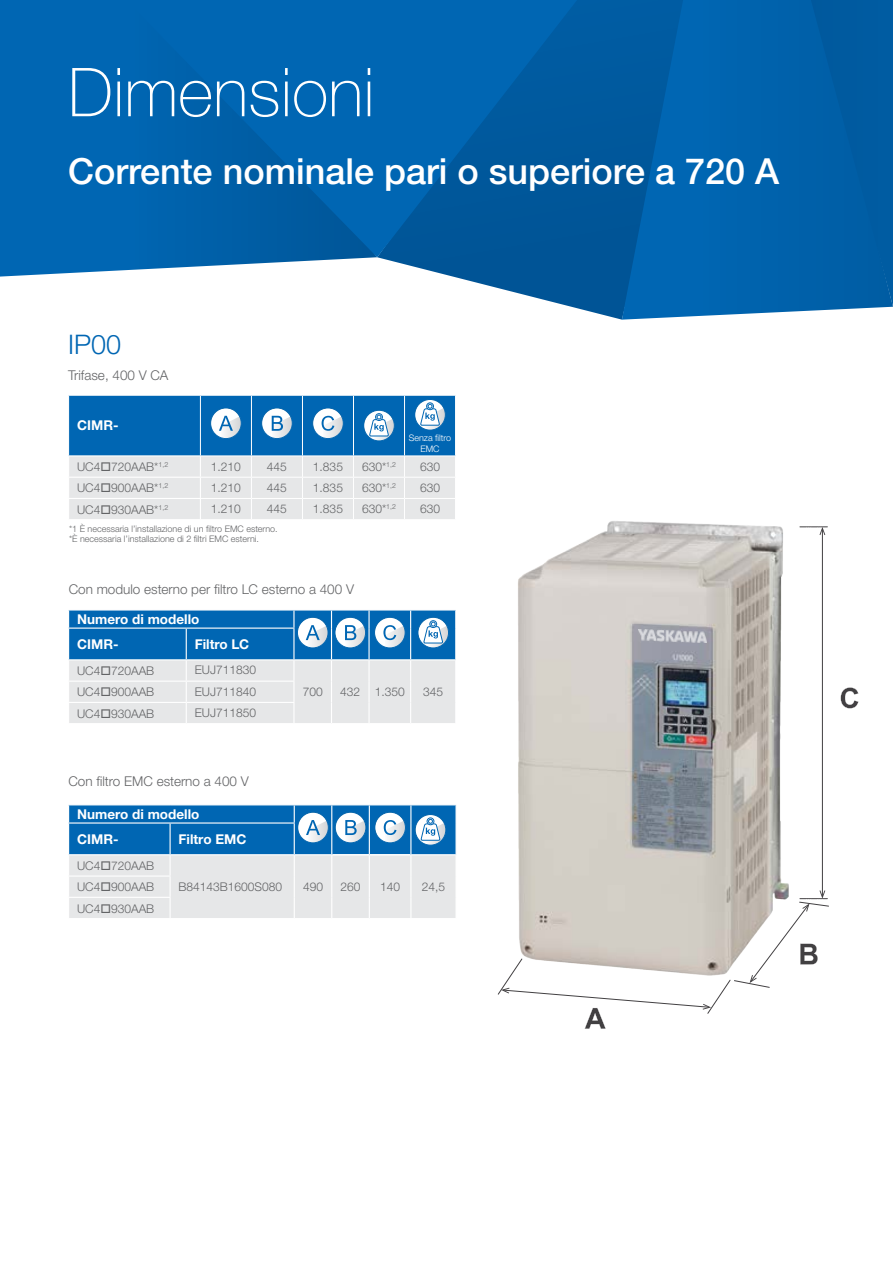
<style>
.page{position:relative;width:893px;height:1263px;background:#fff}
.page>*{position:absolute;margin:0;border:0;box-sizing:border-box;transform-origin:0 0}
.t1{font:100 67.5px "Helvetica Neue LTW1 G";color:#fff}
.t2{font:500 36px "Helvetica Neue LTW1 G";color:#fff}
.t3{font:300 27px "Helvetica Neue LTW1 G";color:#0066b3}
.t4{font:300 13.5px "Helvetica Neue LTW1 G";color:#636466}
.t5{font:700 13.5px/24.9px "Helvetica Neue LTW1 G";color:#fff}
.t6{font:300 12px/21.3px "Helvetica Neue LTW1 G";color:#636466}
.t7{font:300 9px/10.8px "Helvetica Neue LTW1 G";color:#636466}
.t8{font:300 9px/10.8px "Helvetica Neue LTW1 G";color:#fff;text-align:center}
</style>
<div class="page">
<svg style="left:0;top:0;width:377px;height:277px;background:#1874b9"></svg>
<svg style="left:377px;top:0;width:245px;height:320px"></svg>
<svg style="left:126px;top:0;width:451px;height:257px;background:#0061aa"></svg>
<svg style="left:622px;top:0;width:265px;height:320px;background:#0766ae"></svg>
<div style="left:811px;top:0;width:82px;height:307px;background:#005ca3"></div>
<svg style="left:68px;top:395px;width:388px;height:124px;background:#8ab4d4"></svg>
<div style="left:415px;top:399px;width:30px;height:31px;border:1px solid #0066b3;border-radius:50%"></div>
<svg style="left:68px;top:610px;width:388px;height:113px;background:#94bad6"></svg>
<div style="left:418px;top:617px;width:31px;height:31px;border:1px solid #0066b3;border-radius:50%"></div>
<svg style="left:68px;top:805px;width:389px;height:113px;background:#94bad6"></svg>
<div style="left:415px;top:814px;width:31px;height:31px;border:1px solid #0066b3;border-radius:50%"></div>
<img style="left:518px;top:521px;width:341px;height:369px">
<img style="left:638px;top:629px;width:68px;height:14px">
<hr style="left:822px;top:529px;width:1px;height:367px;background:#424042">
<svg style="left:800px;top:526px;width:27px;height:9px"></svg>
<svg style="left:840px;top:687px;width:18px;height:21px"></svg>
<svg style="left:497px;top:890px;width:332px;height:139px"></svg>
<h1 class="t1" style="left:68px;top:52px;width:308px">Dimensioni</h1>
<h2 class="t2" style="left:68px;top:149px;width:713px">Corrente nominale pari o superiore a 720 A</h2>
<h3 class="t3" style="left:68px;top:328px;width:55px">IP00</h3>
<p class="t4" style="left:68px;top:367px;width:102px">Trifase, 400 V CA</p>
<p class="t5" style="left:77px;top:413px;width:43px">CIMR-</p>
<p class="t8" style="left:409px;top:432px;width:44px">Senza filtro<br>EMC</p>
<p class="t6" style="left:77px;top:456px;width:93px">UC4□720AAB*<sup>1,2</sup></p>
<p class="t6" style="left:211px;top:456px;width:32px">1.210</p>
<p class="t6" style="left:267px;top:456px;width:22px">445</p>
<p class="t6" style="left:313px;top:456px;width:32px">1.835</p>
<p class="t6" style="left:362px;top:456px;width:35px">630*<sup>1,2</sup></p>
<p class="t6" style="left:420px;top:456px;width:22px">630</p>
<p class="t6" style="left:77px;top:477px;width:93px">UC4□900AAB*<sup>1,2</sup></p>
<p class="t6" style="left:211px;top:477px;width:32px">1.210</p>
<p class="t6" style="left:267px;top:477px;width:22px">445</p>
<p class="t6" style="left:313px;top:477px;width:32px">1.835</p>
<p class="t6" style="left:362px;top:477px;width:35px">630*<sup>1,2</sup></p>
<p class="t6" style="left:420px;top:477px;width:22px">630</p>
<p class="t6" style="left:77px;top:499px;width:93px">UC4□930AAB*<sup>1,2</sup></p>
<p class="t6" style="left:211px;top:498px;width:32px">1.210</p>
<p class="t6" style="left:267px;top:498px;width:22px">445</p>
<p class="t6" style="left:313px;top:498px;width:32px">1.835</p>
<p class="t6" style="left:362px;top:498px;width:35px">630*<sup>1,2</sup></p>
<p class="t6" style="left:420px;top:498px;width:22px">630</p>
<p class="t7" style="left:69px;top:523px;width:210px">*1 È necessaria l’installazione di un filtro EMC esterno. *È necessaria l’installazione di 2 filtri EMC esterni.</p>
<p class="t4" style="left:69px;top:581px;width:287px">Con modulo esterno per filtro LC esterno a 400 V</p>
<p class="t5" style="left:77px;top:606px;width:124px">Numero di modello<br>CIMR-</p>
<p class="t5" style="left:195px;top:631px;width:56px">Filtro LC</p>
<p class="t6" style="left:77px;top:660px;width:79px">UC4□720AAB</p>
<p class="t6" style="left:195px;top:659px;width:63px">EUJ711830</p>
<p class="t6" style="left:77px;top:681px;width:79px">UC4□900AAB</p>
<p class="t6" style="left:195px;top:681px;width:63px">EUJ711840</p>
<p class="t6" style="left:303px;top:681px;width:22px">700</p>
<p class="t6" style="left:340px;top:681px;width:66px">432 1.350</p>
<p class="t6" style="left:423px;top:681px;width:22px">345</p>
<p class="t6" style="left:77px;top:703px;width:79px">UC4□930AAB</p>
<p class="t6" style="left:195px;top:702px;width:63px">EUJ711850</p>
<p class="t4" style="left:68px;top:772px;width:182px">Con filtro EMC esterno a 400 V</p>
<p class="t5" style="left:77px;top:801px;width:124px">Numero di modello<br>CIMR-</p>
<p class="t5" style="left:179px;top:826px;width:69px">Filtro EMC</p>
<p class="t6" style="left:77px;top:855px;width:79px">UC4□720AAB<br>UC4□900AAB</p>
<p class="t6" style="left:77px;top:897px;width:79px">UC4□930AAB</p>
<p class="t6" style="left:179px;top:876px;width:105px">B84143B1600S080</p>
<p class="t6" style="left:303px;top:876px;width:22px">490</p>
<p class="t6" style="left:341px;top:876px;width:22px">260</p>
<p class="t6" style="left:380px;top:876px;width:22px">140</p>
<p class="t6" style="left:422px;top:876px;width:25px">24,5</p>
</div>
